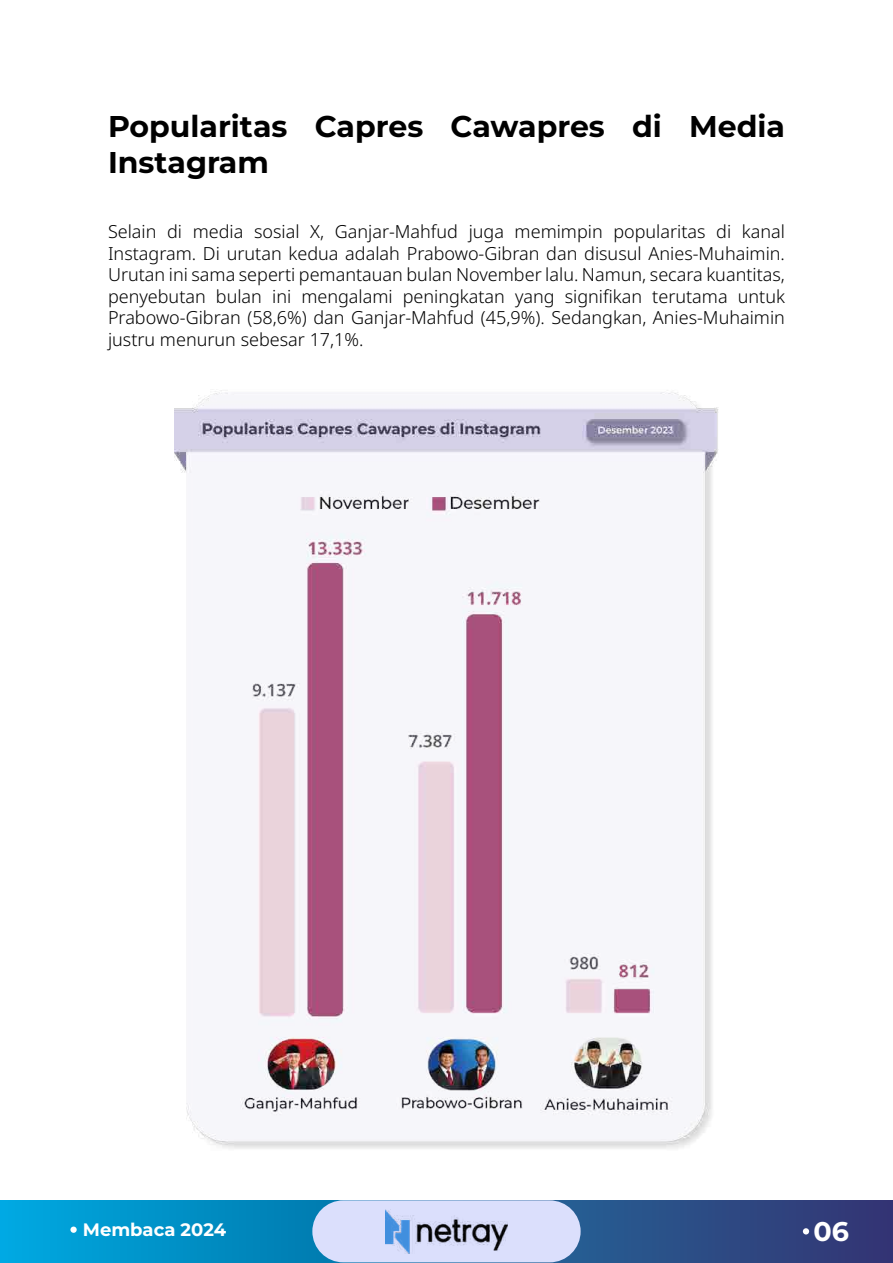
<style>
.page{position:relative;width:893px;height:1263px;background:#fff}
.page>*{position:absolute;margin:0;border:0;box-sizing:border-box;transform-origin:0 0}
.t1{font:700 30px/36px "Montserrat";color:#000}
.t2{font:700 27px "Montserrat";color:#fff}
.t3{font:300 18px/21.6px "Noto Sans";color:#000;text-align:justify}
.t4{font:700 18px "Montserrat";color:#fff}
</style>
<div class="page">
<svg style="left:1px;top:1200px;width:892px;height:63px;background:#166da5"></svg>
<div style="left:312px;top:1200px;width:269px;height:62px;background:#dbdffc;border-radius:31px"></div>
<svg style="left:70px;top:1226px;width:7px;height:7px"></svg>
<svg style="left:803px;top:1228px;width:6px;height:6px"></svg>
<img style="left:386px;top:1209px;width:121px;height:44px">
<img style="left:175px;top:390px;width:543px;height:759px">
<h1 class="t1" style="left:108px;top:108px;width:678px">Popularitas Capres Cawapres di Media<br>Instagram</h1>
<p class="t3" style="left:108px;top:221px;width:678px">Selain di media sosial X, Ganjar-Mahfud juga memimpin popularitas di kanal Instagram. Di urutan kedua adalah Prabowo-Gibran dan disusul Anies-Muhaimin.<br>Urutan ini sama seperti pemantauan bulan November lalu. Namun, secara kuantitas, penyebutan bulan ini mengalami peningkatan yang signifikan terutama untuk Prabowo-Gibran (58,6%) dan Ganjar-Mahfud (45,9%). Sedangkan, Anies-Muhaimin justru menurun sebesar 17,1%.</p>
<p class="t4" style="left:83px;top:1217px;width:145px">Membaca 2024</p>
<h2 class="t2" style="left:813px;top:1213px;width:37px">06</h2>
</div>
